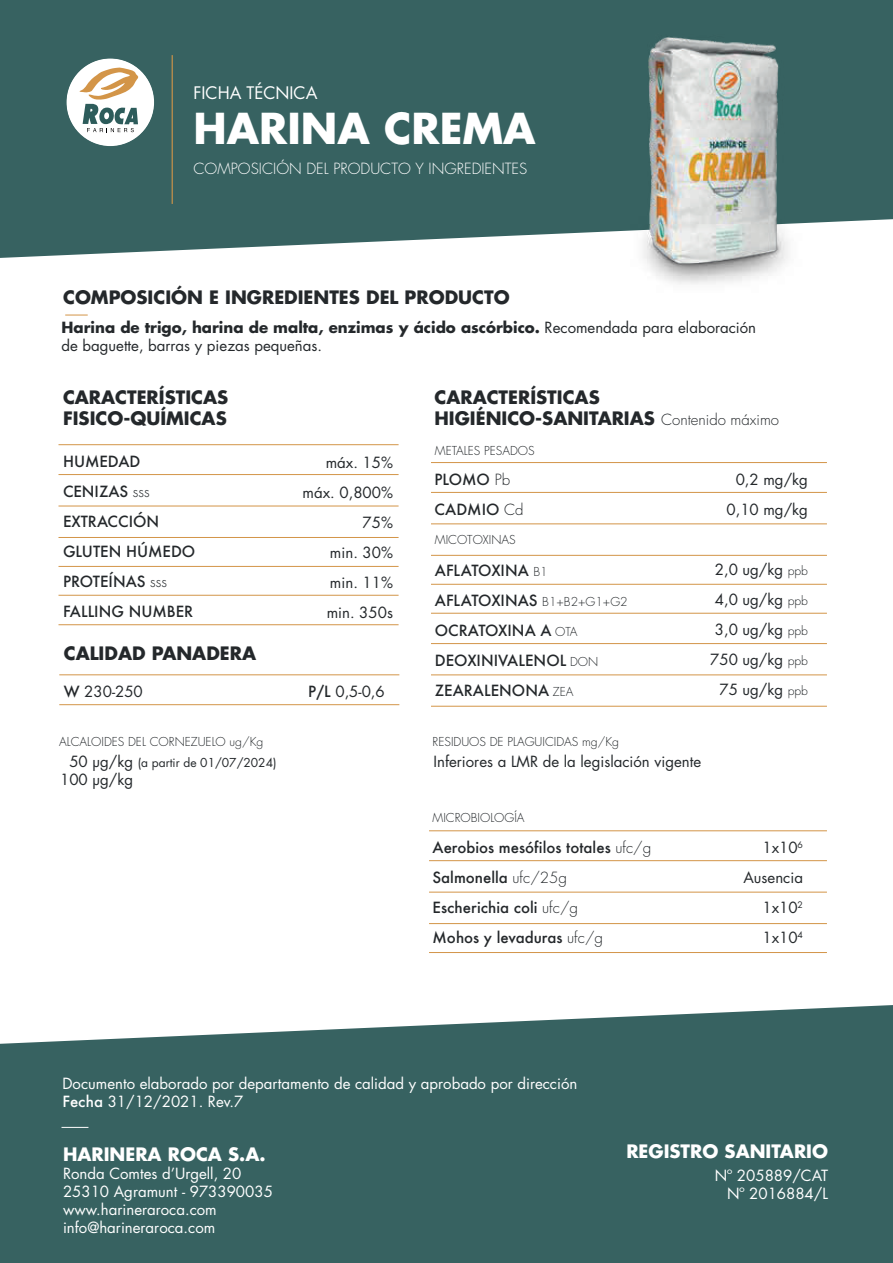
<style>
.page{position:relative;width:893px;height:1263px;background:#fff}
.page>*{position:absolute;margin:0;border:0;box-sizing:border-box;transform-origin:0 0}
.t1{font:700 41.55px "Futura";color:#fff}
.t2{font:700 18px/21.6px "Futura";color:#24282b}
.t3{font:700 18px "Futura";color:#fff}
.t4{font:16.8px "Futura";color:#fff}
.t5{font:15px/30px "Futura";color:#24282b;text-align:right}
.t6{font:500 15px/30px "Futura";color:#24282b}
.t7{font:15px/18px "Futura";color:#fff}
.t8{font:300 15px "Futura";color:#fff}
.t9{font:300 12px "Futura";color:#24282b}
.t10{font:12px "Futura";color:#24282b}
.s1{font-weight:700}
.s2{font-weight:300}
.s3{font-weight:500}
.s4{font-size:15px}
.s5{font-weight:300;font-size:15px}
.s6{font-weight:300;font-size:12px}
</style>
<div class="page">
<svg style="left:0;top:1005px;width:893px;height:258px;fill:#376261"></svg>
<div style="left:0;top:0;width:893px;height:258px;background:#376261"></div>
<hr style="left:172px;top:55px;width:1px;height:149px;background:#d39548">
<hr style="left:58px;top:474px;width:341px;height:1px;background:#d39548">
<hr style="left:58px;top:444px;width:341px;height:1px;background:#d39548">
<hr style="left:58px;top:506px;width:341px;height:1px;background:#d39548">
<hr style="left:58px;top:537px;width:341px;height:1px;background:#d39548">
<hr style="left:58px;top:566px;width:341px;height:1px;background:#d39548">
<hr style="left:58px;top:595px;width:341px;height:1px;background:#d39548">
<hr style="left:58px;top:624px;width:341px;height:1px;background:#d39548">
<svg style="left:63px;top:55px;width:94px;height:94px"></svg>
<hr style="left:431px;top:492px;width:396px;height:1px;background:#d39548">
<hr style="left:431px;top:462px;width:396px;height:1px;background:#d39548">
<hr style="left:431px;top:523px;width:396px;height:1px;background:#d39548">
<hr style="left:431px;top:555px;width:396px;height:1px;background:#d39548">
<hr style="left:431px;top:584px;width:396px;height:1px;background:#d39548">
<hr style="left:431px;top:613px;width:396px;height:1px;background:#d39548">
<hr style="left:431px;top:643px;width:396px;height:1px;background:#d39548">
<hr style="left:431px;top:674px;width:396px;height:1px;background:#d39548">
<hr style="left:431px;top:706px;width:396px;height:1px;background:#d39548">
<hr style="left:429px;top:860px;width:398px;height:1px;background:#d39548">
<hr style="left:429px;top:830px;width:398px;height:1px;background:#d39548">
<hr style="left:429px;top:892px;width:398px;height:1px;background:#d39548">
<hr style="left:429px;top:923px;width:398px;height:1px;background:#d39548">
<hr style="left:429px;top:952px;width:398px;height:1px;background:#d39548">
<svg style="left:61px;top:1127px;width:27px;height:1px"></svg>
<svg style="left:65px;top:315px;width:23px;height:1px"></svg>
<img style="left:596px;top:0;width:236px;height:284px">
<hr style="left:59px;top:704px;width:340px;height:1px;background:#d39548">
<hr style="left:59px;top:674px;width:340px;height:1px;background:#d39548">
<p class="t4" style="left:194px;top:82px;width:125px">FICHA TÉCNICA</p>
<h1 class="t1" style="left:194px;top:101px;width:344px">HARINA CREMA</h1>
<p class="t8" style="left:194px;top:159px;width:335px">COMPOSICIÓN DEL PRODUCTO Y INGREDIENTES</p>
<p class="t2" style="left:63px;top:287px;width:448px">COMPOSICIÓN E INGREDIENTES DEL PRODUCTO</p>
<p class="t5" style="left:61px;top:319px;width:696px;line-height:18px;text-align:left"><span class="s1">Harina de trigo, harina de malta, enzimas y ácido ascórbico.</span> Recomendada para elaboración de baguette, barras y piezas pequeñas.</p>
<p class="t2" style="left:63px;top:386px;width:167px">CARACTERÍSTICAS<br>FISICO-QUÍMICAS</p>
<p class="t6" style="left:63px;top:446px;width:134px">HUMEDAD<br>CENIZAS <span class="s2">sss<br></span>EXTRACCIÓN<br>GLUTEN HÚMEDO<br>PROTEÍNAS <span class="s2">sss<br></span>FALLING NUMBER</p>
<p class="t5" style="left:303px;top:448px;width:92px">máx. 15% máx. 0,800%<br>75%<br>min. 30% min. 11% min. 350s</p>
<p class="t2" style="left:64px;top:642px;width:194px">CALIDAD PANADERA</p>
<p class="t5" style="left:64px;top:676px;width:81px"><span class="s3">W</span> 230-250</p>
<p class="t5" style="left:308px;top:676px;width:78px"><span class="s3">P/L</span> 0,5-0,6</p>
<p class="t9" style="left:59px;top:735px;width:206px">ALCALOIDES DEL CORNEZUELO ug/Kg</p>
<p class="t10" style="left:69px;top:755px;width:209px"><span class="s4">50 µg/kg</span> (a partir de 01/07/2024)</p>
<p class="t5" style="left:60px;top:764px;width:75px">100 µg/kg</p>
<p class="t2" style="left:434px;top:386px;width:346px">CARACTERÍSTICAS<br>HIGIÉNICO-SANITARIAS <span class="s5">Contenido máximo</span></p>
<p class="t9" style="left:435px;top:443px;width:101px">METALES PESADOS</p>
<p class="t6" style="left:434px;top:464px;width:91px">PLOMO <span class="s2">Pb<br></span>CADMIO <span class="s2">Cd</span></p>
<p class="t9" style="left:435px;top:532px;width:82px">MICOTOXINAS</p>
<p class="t6" style="left:435px;top:555px;width:194px">AFLATOXINA <span class="s6">B1<br></span>AFLATOXINAS <span class="s6">B1+B2+G1+G2<br></span>OCRATOXINA A <span class="s6">OTA<br></span>DEOXINIVALENOL <span class="s6">DON<br></span>ZEARALENONA <span class="s6">ZEA</span></p>
<p class="t5" style="left:726px;top:464px;width:83px">0,2 mg/kg<br>0,10 mg/kg</p>
<p class="t5" style="left:710px;top:555px;width:99px">2,0 ug/kg <span class="s6">ppb<br></span>4,0 ug/kg <span class="s6">ppb<br></span>3,0 ug/kg <span class="s6">ppb<br></span>750 ug/kg <span class="s6">ppb<br></span>75 ug/kg <span class="s6">ppb</span></p>
<p class="t9" style="left:433px;top:735px;width:188px">RESIDUOS DE PLAGUICIDAS mg/Kg</p>
<p class="t5" style="left:433px;top:746px;width:269px">Inferiores a LMR de la legislación vigente</p>
<p class="t9" style="left:433px;top:810px;width:94px">MICROBIOLOGÍA</p>
<p class="t6" style="left:433px;top:832px;width:220px">Aerobios mesófilos totales <span class="s2">ufc/g<br></span>Salmonella <span class="s2">ufc/25g<br></span>Escherichia coli <span class="s2">ufc/g<br></span>Mohos y levaduras <span class="s2">ufc/g</span></p>
<p class="t5" style="left:743px;top:832px;width:61px">1x10<sup>6<br></sup>Ausencia<br>1x10<sup>2<br></sup>1x10<sup>4</sup></p>
<p class="t7" style="left:62px;top:1075px;width:516px">Documento elaborado por departamento de calidad y aprobado por dirección<br><span class="s3">Fecha</span> 31/12/2021. Rev.7</p>
<p class="t3" style="left:63px;top:1142px;width:204px">HARINERA ROCA S.A.</p>
<p class="t7" style="left:63px;top:1165px;width:211px">Ronda Comtes d’Urgell, 20<br>25310 Agramunt - 973390035 www.harineraroca.com info@harineraroca.com</p>
<p class="t3" style="left:626px;top:1139px;width:203px">REGISTRO SANITARIO</p>
<p class="t7" style="left:715px;top:1166px;width:115px;text-align:right">Nº 205889/CAT<br>Nº 2016884/L</p>
</div>
